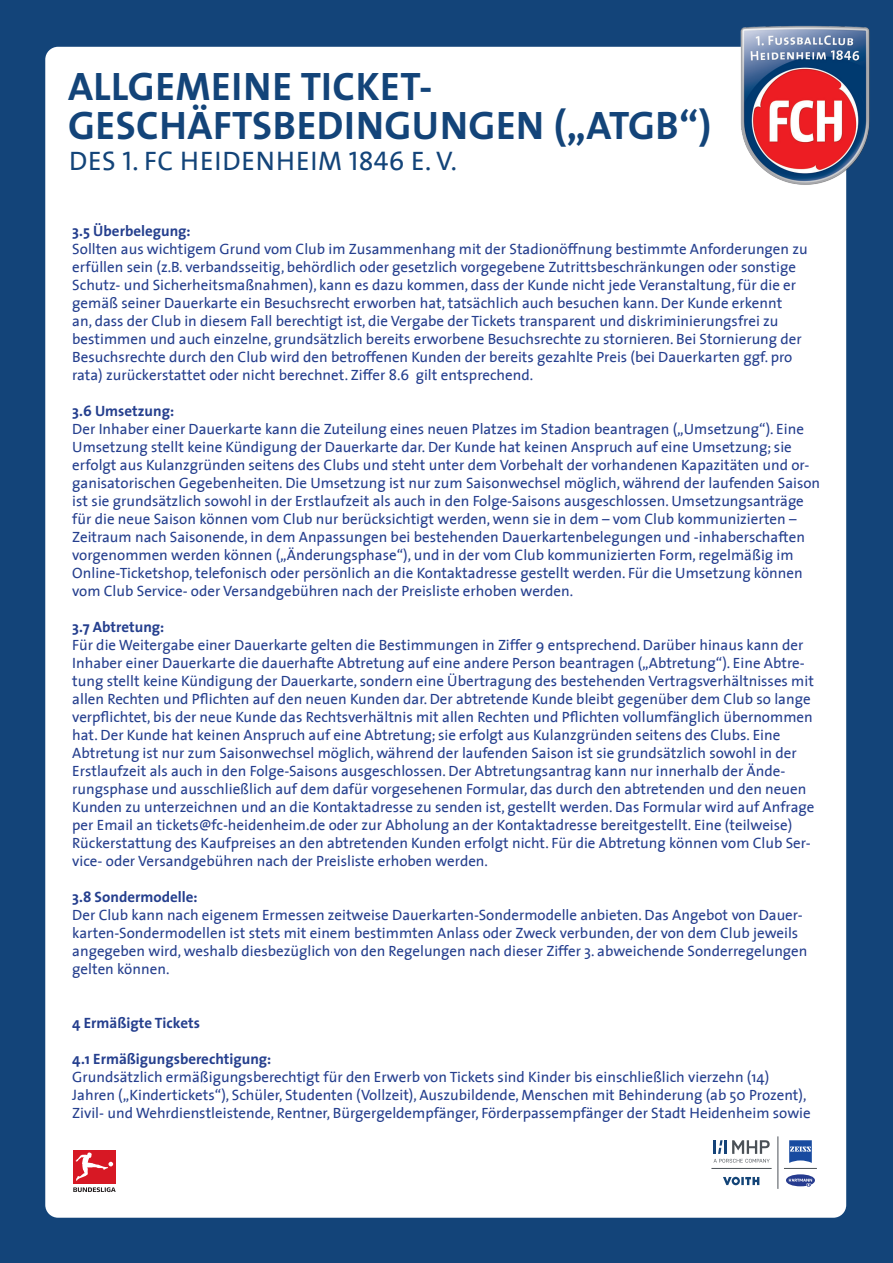
<style>
.page{position:relative;width:893px;height:1263px;background:#134479}
.page>*{position:absolute;margin:0;border:0;box-sizing:border-box;transform-origin:0 0}
.t1{font:39.9px/38.7px "The Sans Bold Caps";letter-spacing:.01em;color:#134479}
.t2{font:27px "The Sans Caps";letter-spacing:.025em;color:#134479}
.t3{font:15px/18px "The Sans";color:#253f8e}
.t4{font:700 15px "The Sans";color:#253f8e}
</style>
<div class="page">
<div style="left:45px;top:47px;width:801px;height:1171px;background:#fff;border-radius:13px"></div>
<img style="left:737px;top:25px;width:133px;height:176px">
<div style="left:73px;top:1150px;width:43px;height:33px;background:#d71824"></div>
<svg style="left:76px;top:1152px;width:37px;height:29px"></svg>
<svg style="left:73px;top:1187px;width:43px;height:5px"></svg>
<hr style="left:778px;top:1136px;width:1px;height:53px;background:#4b5157">
<hr style="left:711px;top:1168px;width:61px;height:1px;background:#4b5157">
<hr style="left:784px;top:1168px;width:33px;height:1px;background:#4b5157">
<svg style="left:723px;top:1177px;width:36px;height:8px"></svg>
<svg style="left:713px;top:1140px;width:57px;height:23px"></svg>
<svg style="left:786px;top:1174px;width:29px;height:13px"></svg>
<svg style="left:789px;top:1140px;width:23px;height:23px"></svg>
<h1 class="t1" style="left:68px;top:66px;width:645px">ALLGEMEINE TICKET-<br>GESCHÄFTSBEDINGUNGEN („ATGB“)</h1>
<h2 class="t2" style="left:69px;top:138px;width:390px">DES 1. FC HEIDENHEIM 1846 E. V.</h2>
<p class="t4" style="left:72px;top:219px;width:120px">3.5 Überbelegung:</p>
<p class="t3" style="left:72px;top:240px;width:737px">Sollten aus wichtigem Grund vom Club im Zusammenhang mit der Stadionöffnung bestimmte Anforderungen zu erfüllen sein (z.B. verbandsseitig, behördlich oder gesetzlich vorgegebene Zutrittsbeschränkungen oder sonstige Schutz- und Sicherheitsmaßnahmen), kann es dazu kommen, dass der Kunde nicht jede Veranstaltung, für die er gemäß seiner Dauerkarte ein Besuchsrecht erworben hat, tatsächlich auch besuchen kann. Der Kunde erkennt<br>an, dass der Club in diesem Fall berechtigt ist, die Vergabe der Tickets transparent und diskriminierungsfrei zu bestimmen und auch einzelne, grundsätzlich bereits erworbene Besuchsrechte zu stornieren. Bei Stornierung der Besuchsrechte durch den Club wird den betroffenen Kunden der bereits gezahlte Preis (bei Dauerkarten ggf. pro rata) zurückerstattet oder nicht berechnet. Ziffer 8.6 gilt entsprechend.</p>
<p class="t4" style="left:72px;top:399px;width:103px">3.6 Umsetzung:</p>
<p class="t3" style="left:72px;top:420px;width:749px">Der Inhaber einer Dauerkarte kann die Zuteilung eines neuen Platzes im Stadion beantragen („Umsetzung“). Eine Umsetzung stellt keine Kündigung der Dauerkarte dar. Der Kunde hat keinen Anspruch auf eine Umsetzung; sie erfolgt aus Kulanzgründen seitens des Clubs und steht unter dem Vorbehalt der vorhandenen Kapazitäten und or&shy;ganisatorischen Gegebenheiten. Die Umsetzung ist nur zum Saisonwechsel möglich, während der laufenden Saison ist sie grundsätzlich sowohl in der Erstlaufzeit als auch in den Folge-Saisons ausgeschlossen. Umsetzungsanträge für die neue Saison können vom Club nur berücksichtigt werden, wenn sie in dem – vom Club kommunizierten – Zeitraum nach Saisonende, in dem Anpassungen bei bestehenden Dauerkartenbelegungen und -inhaberschaften vorgenommen werden können („Änderungsphase“), und in der vom Club kommunizierten Form, regelmäßig im Online-Ticketshop, telefonisch oder persönlich an die Kontaktadresse gestellt werden. Für die Umsetzung können vom Club Service- oder Versandgebühren nach der Preisliste erhoben werden.</p>
<p class="t4" style="left:72px;top:615px;width:94px">3.7 Abtretung:</p>
<p class="t3" style="left:72px;top:636px;width:744px">Für die Weitergabe einer Dauerkarte gelten die Bestimmungen in Ziffer 9 entsprechend. Darüber hinaus kann der Inhaber einer Dauerkarte die dauerhafte Abtretung auf eine andere Person beantragen („Abtretung“). Eine Abtre&shy;tung stellt keine Kündigung der Dauerkarte, sondern eine Übertragung des bestehenden Vertragsverhältnisses mit allen Rechten und Pflichten auf den neuen Kunden dar. Der abtretende Kunde bleibt gegenüber dem Club so lange verpflichtet, bis der neue Kunde das Rechtsverhältnis mit allen Rechten und Pflichten vollumfänglich übernommen hat. Der Kunde hat keinen Anspruch auf eine Abtretung; sie erfolgt aus Kulanzgründen seitens des Clubs. Eine Abtretung ist nur zum Saisonwechsel möglich, während der laufenden Saison ist sie grundsätzlich sowohl in der Erstlaufzeit als auch in den Folge-Saisons ausgeschlossen. Der Abtretungsantrag kann nur innerhalb der Ände&shy;rungsphase und ausschließlich auf dem dafür vorgesehenen Formular, das durch den abtretenden und den neuen Kunden zu unterzeichnen und an die Kontaktadresse zu senden ist, gestellt werden. Das Formular wird auf Anfrage per Email an tickets@fc-heidenheim.de oder zur Abholung an der Kontaktadresse bereitgestellt. Eine (teilweise)<br>Rückerstattung des Kaufpreises an den abtretenden Kunden erfolgt nicht. Für die Abtretung können vom Club Ser&shy;vice- oder Versandgebühren nach der Preisliste erhoben werden.</p>
<p class="t4" style="left:72px;top:885px;width:127px">3.8 Sondermodelle:</p>
<p class="t3" style="left:72px;top:906px;width:737px">Der Club kann nach eigenem Ermessen zeitweise Dauerkarten-Sondermodelle anbieten. Das Angebot von Dauer&shy;karten-Sondermodellen ist stets mit einem bestimmten Anlass oder Zweck verbunden, der von dem Club jeweils angegeben wird, weshalb diesbezüglich von den Regelungen nach dieser Ziffer 3. abweichende Sonderregelungen gelten können.</p>
<p class="t4" style="left:72px;top:1011px;width:129px">4 Ermäßigte Tickets</p>
<p class="t4" style="left:72px;top:1047px;width:201px">4.1 Ermäßigungsberechtigung:</p>
<p class="t3" style="left:72px;top:1068px;width:740px">Grundsätzlich ermäßigungsberechtigt für den Erwerb von Tickets sind Kinder bis einschließlich vierzehn (14)<br>Jahren („Kindertickets“), Schüler, Studenten (Vollzeit), Auszubildende, Menschen mit Behinderung (ab 50 Prozent),<br>Zivil- und Wehrdienstleistende, Rentner, Bürgergeldempfänger, Förderpassempfänger der Stadt Heidenheim sowie</p>
</div>
